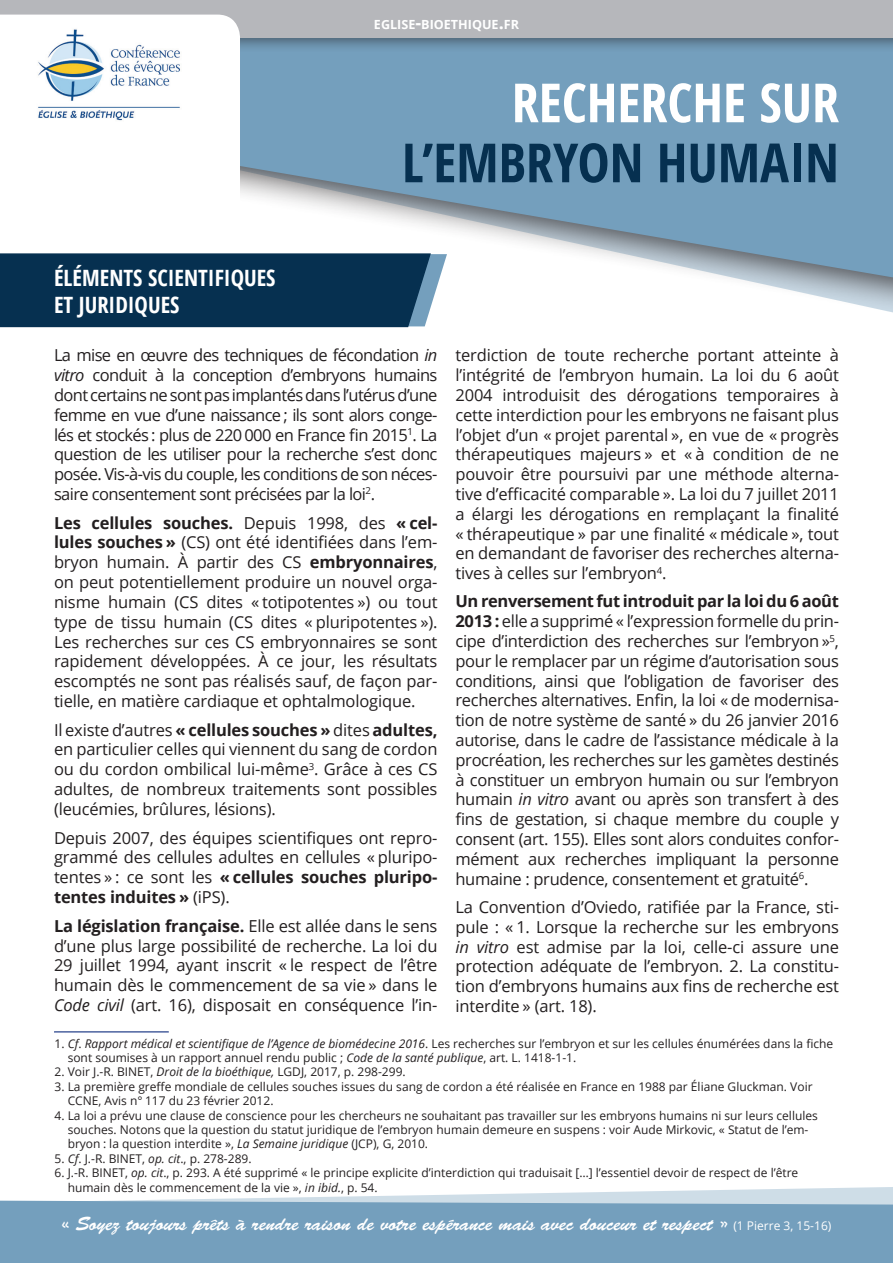
<style>
.page{position:relative;width:893px;height:1263px;background:#fff}
.page>*{position:absolute;margin:0;border:0;box-sizing:border-box;transform-origin:0 0}
.t1{font:700 condensed 54px "Open Sans";color:#063050}
.t2{font:700 condensed 54px "Open Sans";color:#fff}
.t3{font:700 condensed 22.5px "Open Sans";color:#fff}
.t4{font:19.5px "Brush Script Std";color:#fff}
.t5{font:16.5px/19.8px "Open Sans";letter-spacing:-.01em;color:#231f20;text-align:justify}
.t6{font:700 12.6px "Open Sans";color:#fff}
.t7{font:12px/14.4px "Open Sans";color:#231f20}
.s1{font-size:18px}
.s2{font-style:italic}
.s3{font-weight:700}
.s4{font-family:"Open Sans";font-size:12px}
</style>
<div class="page">
<svg style="left:159px;top:1187px;width:734px;height:13px"></svg>
<svg style="left:240px;top:53px;width:653px;height:224px;background:#89abc3"></svg>
<div style="left:0;top:0;width:893px;height:53px;background:#231f20;opacity:.51"></div>
<div style="left:0;top:0;width:893px;height:37px;background:#b6b7bb"></div>
<div style="left:0;top:15px;width:240px;height:38px;background:#fff"></div>
<img style="left:34px;top:26px;width:149px;height:95px">
<div style="left:0;top:1200px;width:893px;height:63px;background:#749fbd"></div>
<svg style="left:0;top:253px;width:447px;height:75px;background:#143c5b"></svg>
<hr style="left:54px;top:1031px;width:115px;height:1px;background:#253f8e">
<p class="t6" style="left:374px;top:16px;width:147px">EGLISE<span class="s1">-</span>BIOETHIQUE<span class="s1">.</span>FR</p>
<p class="t3" style="left:54px;top:262px;width:223px">ÉLÉMENTS SCIENTIFIQUES</p>
<p class="t3" style="left:54px;top:289px;width:127px">ET JURIDIQUES</p>
<p class="t2" style="left:512px;top:65px;width:329px">RECHERCHE SUR</p>
<p class="t1" style="left:402px;top:125px;width:438px">L’EMBRYON HUMAIN</p>
<p class="t5" style="left:54px;top:345px;width:385px">La mise en œuvre des techniques de fécondation <span class="s2">in vitro</span> conduit à la conception d’embryons humains dont certains ne sont pas implantés dans l’utérus d’une femme en vue d’une naissance ; ils sont alors conge&shy;lés et stockés : plus de 220 000 en France fin 2015<sup>1</sup>. La question de les utiliser pour la recherche s’est donc posée. Vis-à-vis du couple, les conditions de son néces&shy;saire consentement sont précisées par la loi<sup>2</sup>.</p>
<p class="t5" style="left:54px;top:512px;width:385px"><span class="s3">Les cellules souches.</span> Depuis 1998, des <span class="s3">« cel&shy;lules souches »</span> (CS) ont été identifiées dans l’em&shy;bryon humain. À partir des CS <span class="s3">embryonnaires</span>, on peut potentiellement produire un nouvel orga&shy;nisme humain (CS dites « totipotentes ») ou tout type de tissu humain (CS dites « pluripotentes »).<br>Les recherches sur ces CS embryonnaires se sont rapidement développées. À ce jour, les résultats escomptés ne sont pas réalisés sauf, de façon par&shy;tielle, en matière cardiaque et ophtalmologique.</p>
<p class="t5" style="left:54px;top:719px;width:385px">Il existe d’autres <span class="s3">« cellules souches »</span> dites <span class="s3">adultes, </span>en particulier celles qui viennent du sang de cordon ou du cordon ombilical lui-même<sup>3</sup>. Grâce à ces CS adultes, de nombreux traitements sont possibles (leucémies, brûlures, lésions).</p>
<p class="t5" style="left:54px;top:827px;width:385px">Depuis 2007, des équipes scientifiques ont repro&shy;grammé des cellules adultes en cellules « pluripo&shy;tentes » : ce sont les <span class="s3">« cellules souches pluripo&shy;tentes induites »</span> (iPS).</p>
<p class="t5" style="left:54px;top:915px;width:385px"><span class="s3">La législation française.</span> Elle est allée dans le sens d’une plus large possibilité de recherche. La loi du 29 juillet 1994, ayant inscrit « le respect de l’être humain dès le commencement de sa vie » dans le <span class="s2">Code civil</span> (art. 16), disposait en conséquence l’in-</p>
<p class="t5" style="left:455px;top:345px;width:385px">terdiction de toute recherche portant atteinte à l’intégrité de l’embryon humain. La loi du 6 août 2004 introduisit des dérogations temporaires à cette interdiction pour les embryons ne faisant plus l’objet d’un « projet parental », en vue de « progrès thérapeutiques majeurs » et « à condition de ne pouvoir être poursuivi par une méthode alterna&shy;tive d’efficacité comparable ». La loi du 7 juillet 2011 a élargi les dérogations en remplaçant la finalité « thérapeutique » par une finalité « médicale », tout en demandant de favoriser des recherches alterna&shy;tives à celles sur l’embryon<sup>4</sup>.</p>
<p class="t5" style="left:455px;top:591px;width:385px"><span class="s3">Un renversement fut introduit par la loi du 6 août 2013 :</span> elle a supprimé « l’expression formelle du prin&shy;cipe d’interdiction des recherches sur l’embryon »<sup>5</sup>, pour le remplacer par un régime d’autorisation sous conditions, ainsi que l’obligation de favoriser des recherches alternatives. Enfin, la loi « de modernisa&shy;tion de notre système de santé » du 26 janvier 2016 autorise, dans le cadre de l’assistance médicale à la procréation, les recherches sur les gamètes destinés à constituer un embryon humain ou sur l’embryon humain <span class="s2">in vitro</span> avant ou après son transfert à des fins de gestation, si chaque membre du couple y consent (art. 155). Elles sont alors conduites confor&shy;mément aux recherches impliquant la personne humaine : prudence, consentement et gratuité<sup>6</sup>.</p>
<p class="t5" style="left:455px;top:897px;width:385px">La Convention d’Oviedo, ratifiée par la France, sti&shy;pule : « 1. Lorsque la recherche sur les embryons <span class="s2">in vitro</span> est admise par la loi, celle-ci assure une protection adéquate de l’embryon. 2. La constitu&shy;tion d’embryons humains aux fins de recherche est interdite » (art. 18).</p>
<p class="t7" style="left:68px;top:1036px;width:767px;text-indent:-13px">1. <span class="s2">Cf</span>. <span class="s2">Rapport médical et scientifique de l’Agence de biomédecine 2016</span>. Les recherches sur l’embryon et sur les cellules énumérées dans la fiche sont soumises à un rapport annuel rendu public ; <span class="s2">Code de la santé publique</span>, art. L. 1418-1-1.</p>
<p class="t7" style="left:55px;top:1064px;width:353px">2. Voir J.-R. BINET, <span class="s2">Droit de la bioéthique,</span> LGDJ, 2017, p. 298-299.</p>
<p class="t7" style="left:68px;top:1079px;width:746px;text-indent:-13px">3. La première greffe mondiale de cellules souches issues du sang de cordon a été réalisée en France en 1988 par Éliane Gluckman. Voir<br>CCNE, Avis n° 117 du 23 février 2012.</p>
<p class="t7" style="left:68px;top:1108px;width:752px;text-indent:-13px">4. La loi a prévu une clause de conscience pour les chercheurs ne souhaitant pas travailler sur les embryons humains ni sur leurs cellules souches. Notons que la question du statut juridique de l’embryon humain demeure en suspens : voir Aude Mirkovic, « Statut de l’em&shy;bryon : la question interdite », <span class="s2">La Semaine juridique</span> (JCP), G, 2010.</p>
<p class="t7" style="left:55px;top:1151px;width:199px">5. <span class="s2">Cf</span>. J.-R. BINET, <span class="s2">op. cit</span>., p. 278-289.</p>
<p class="t7" style="left:68px;top:1165px;width:732px;text-indent:-13px">6. J.-R. BINET, <span class="s2">op. cit</span>., p. 293. A été supprimé « le principe explicite d’interdiction qui traduisait […] l’essentiel devoir de respect de l’être humain dès le commencement de la vie », <span class="s2">in ibid.</span>, p. 54.</p>
<p class="t4" style="left:62px;top:1212px;width:771px">« Soyez toujours prêts à rendre raison de votre espérance mais avec douceur et respect » <span class="s4">(1 Pierre 3, 15-16)</span></p>
</div>
